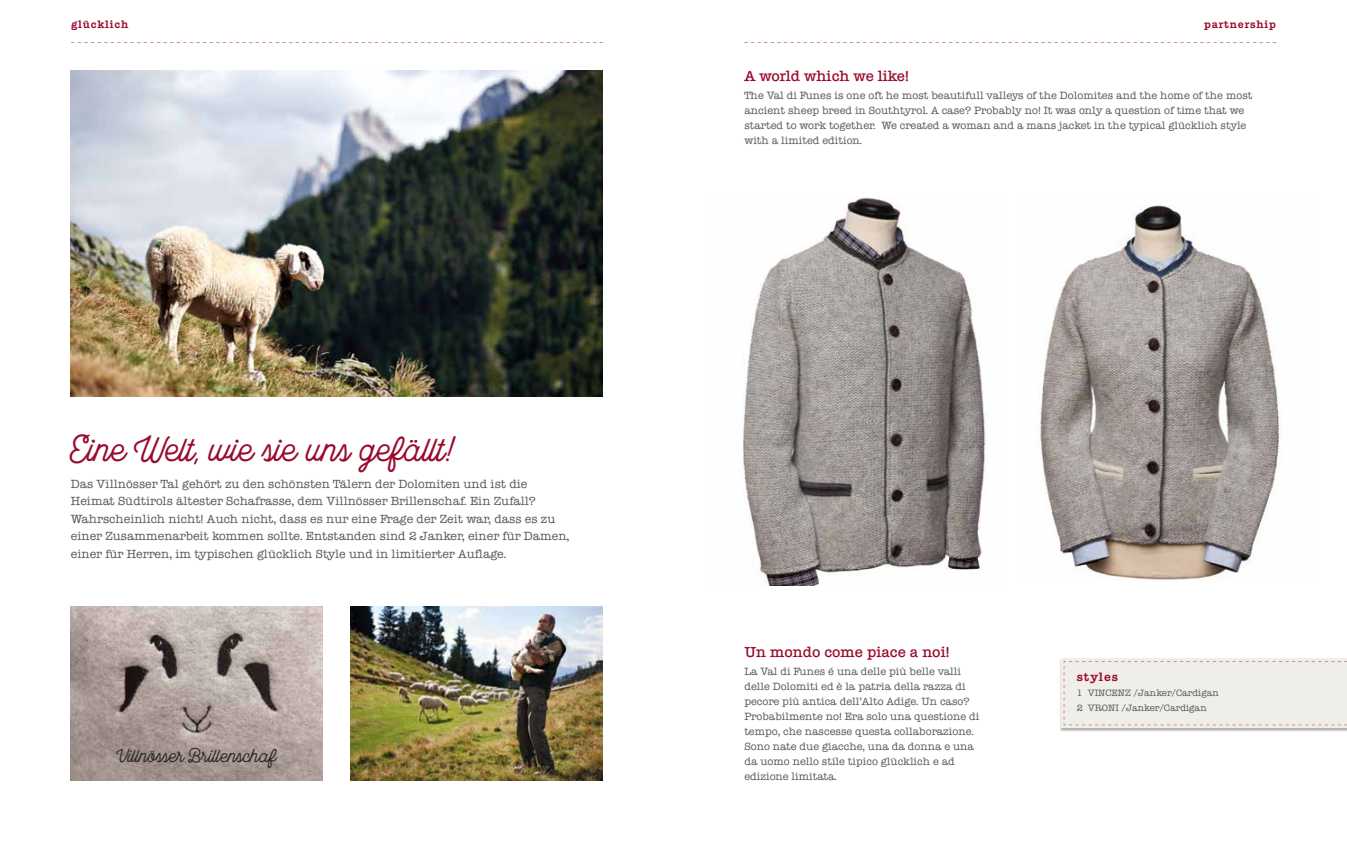
<style>
.page{position:relative;width:1347px;height:851px;background:#fff}
.page>*{position:absolute;margin:0;border:0;box-sizing:border-box;transform-origin:0 0}
.t1{font:35px "Local Brewery Two";color:#990a2c}
.t2{font:18.75px "Local Brewery Two";color:#282827}
.t3{font:500 13.75px "Typewriter Serial";color:#990a2c}
.t4{font:11.25px/17.5px "Typewriter Serial";color:#575756}
.t5{font:700 11.25px "Typewriter Serial";letter-spacing:.08em;color:#990a2c}
.t6{font:10px/15px "Typewriter Serial";color:#575756}
.t7{font:700 10px "Typewriter Serial";letter-spacing:.08em;color:#990a2c}
.t8{font:8.75px/15px "Typewriter Serial";color:#575756}
</style>
<div class="page">
<img style="left:71px;top:606px;width:251px;height:174px">
<img style="left:71px;top:71px;width:531px;height:325px">
<img style="left:350px;top:606px;width:251px;height:174px">
<img style="left:1039px;top:205px;width:242px;height:375px">
<img style="left:742px;top:197px;width:244px;height:388px">
<div style="left:1059px;top:658px;width:287px;height:73px;background:#000;opacity:.3"></div>
<div style="left:1061px;top:658px;width:285px;height:70px;background:#f0eee9"></div>
<svg style="left:1063px;top:661px;width:283px;height:64px"></svg>
<p class="t7" style="left:71px;top:19px;width:59px">glücklich</p>
<h1 class="t1" style="left:71px;top:429px;width:384px">Eine Welt, wie sie uns gefällt!</h1>
<p class="t4" style="left:71px;top:474px;width:500px">Das Villnösser Tal gehört zu den schönsten Tälern der Dolomiten und ist die Heimat Südtirols ältester Schafrasse, dem Villnösser Brillenschaf. Ein Zufall?<br>Wahrscheinlich nicht! Auch nicht, dass es nur eine Frage der Zeit war, dass es zu einer Zusammenarbeit kommen sollte. Entstanden sind 2 Janker, einer für Damen, einer für Herren, im typischen glücklich Style und in limitierter Auflage.</p>
<h2 class="t2" style="left:117px;top:744px;width:161px">Villnösser Brillenschaf</h2>
<p class="t7" style="left:1204px;top:19px;width:73px">partnership</p>
<h3 class="t3" style="left:744px;top:68px;width:166px">A world which we like!</h3>
<p class="t6" style="left:744px;top:88px;width:509px">The Val di Funes is one oft he most beautifull valleys of the Dolomites and the home of the most ancient sheep breed in Southtyrol. A case? Probably no! It was only a question of time that we started to work together. We created a woman and a mans jacket in the typical glücklich style with a limited edition.</p>
<h3 class="t3" style="left:744px;top:644px;width:206px">Un mondo come piace a noi!</h3>
<p class="t6" style="left:744px;top:663px;width:236px">La Val di Funes é una delle più belle valli delle Dolomiti ed è la patria della razza di pecore più antica dell’Alto Adige. Un caso?<br>Probabilmente no! Era solo una questione di tempo, che nascesse questa collaborazione.<br>Sono nate due giacche, una da donna e una da uomo nello stile tipico glücklich e ad edizione limitata.</p>
<p class="t5" style="left:1076px;top:670px;width:43px">styles</p>
<p class="t8" style="left:1076px;top:685px;width:144px">1 VINCENZ /Janker/Cardigan<br>2 VRONI /Janker/Cardigan</p>
</div>
